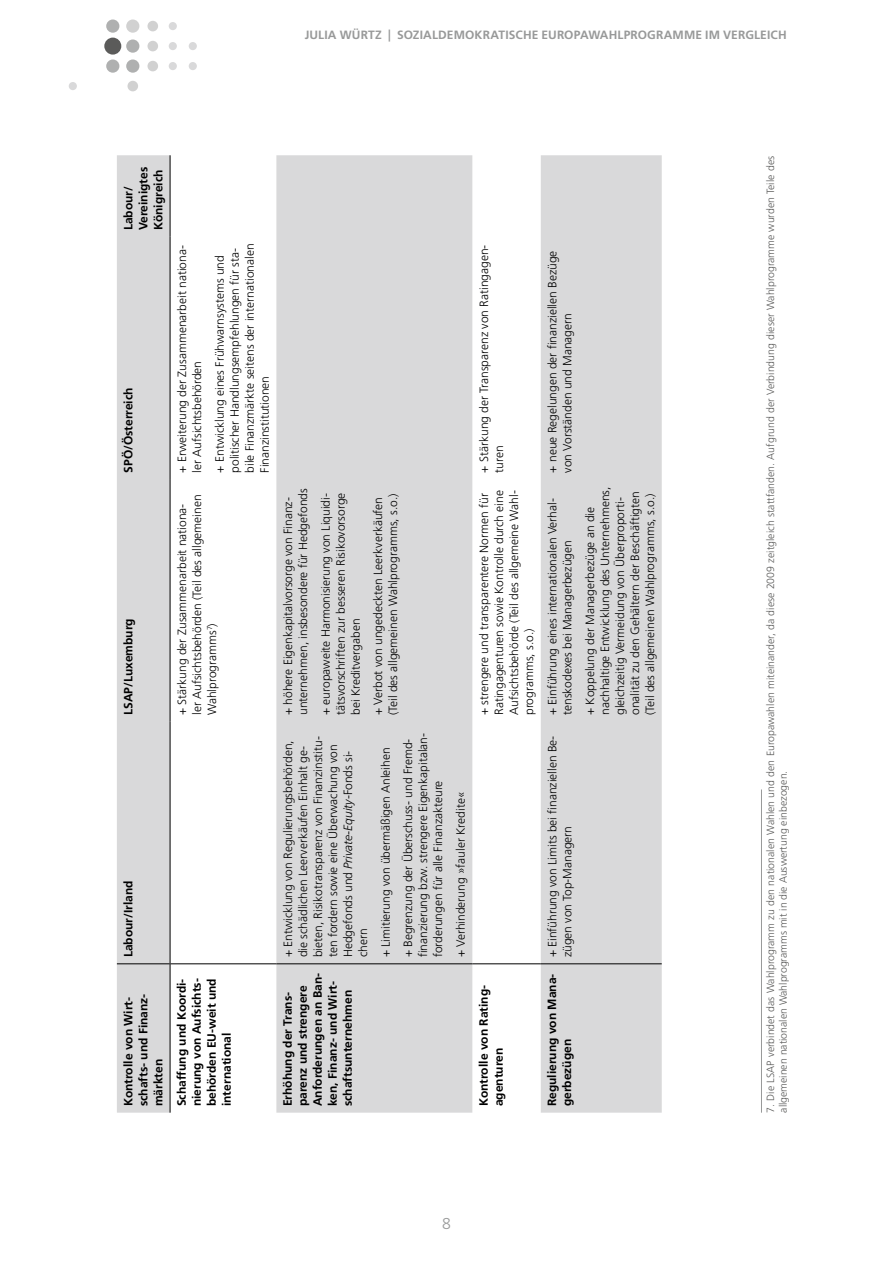
<style>
.page{position:relative;width:893px;height:1263px;background:#fff}
.page>*{position:absolute;margin:0;border:0;box-sizing:border-box;transform-origin:0 0}
.t1{font:300 15.75px "Frutiger CE";color:#989999}
._303_T_F{font:300 12px/15px "Frutiger CE";color:#000}
._302_T_K{font:700 12px/15px "Frutiger CE";color:#000}
.t2{font:700 12px "Frutiger CE";letter-spacing:.01em;color:#989999}
._380_Fussnote{font:300 10.5px/12.6px "Frutiger CE";color:#5b5b5a}
.s1{font-style:italic}
</style>
<div class="page">
<div style="left:104px;top:38px;width:17px;height:17px;background:#5b5b5a;border-radius:50%"></div>
<div style="left:69px;top:82px;width:8px;height:8px;background:#d9d9da;border-radius:50%"></div>
<div style="left:127px;top:81px;width:11px;height:10px;background:#d1d1d1;border-radius:50%"></div>
<div style="left:169px;top:22px;width:8px;height:8px;background:#d9d9da;border-radius:50%"></div>
<div style="left:147px;top:21px;width:11px;height:10px;background:#d1d1d1;border-radius:50%"></div>
<div style="left:189px;top:42px;width:8px;height:8px;background:#d9d9da;border-radius:50%"></div>
<div style="left:169px;top:42px;width:8px;height:8px;background:#d9d9da;border-radius:50%"></div>
<div style="left:147px;top:41px;width:11px;height:10px;background:#d1d1d1;border-radius:50%"></div>
<div style="left:189px;top:62px;width:8px;height:8px;background:#d9d9da;border-radius:50%"></div>
<div style="left:169px;top:62px;width:8px;height:8px;background:#d9d9da;border-radius:50%"></div>
<div style="left:147px;top:61px;width:11px;height:10px;background:#d1d1d1;border-radius:50%"></div>
<div style="left:126px;top:20px;width:13px;height:13px;background:#d1d1d1;border-radius:50%"></div>
<div style="left:106px;top:20px;width:13px;height:13px;background:#afb0b0;border-radius:50%"></div>
<div style="left:126px;top:39px;width:13px;height:14px;background:#afb0b0;border-radius:50%"></div>
<div style="left:126px;top:59px;width:13px;height:14px;background:#afb0b0;border-radius:50%"></div>
<div style="left:106px;top:59px;width:13px;height:14px;background:#afb0b0;border-radius:50%"></div>
<svg style="left:117px;top:155px;width:545px;height:958px;fill:#d9d9da"></svg>
<hr style="left:170px;top:964px;width:1px;height:149px;background:#000">
<hr style="left:170px;top:721px;width:1px;height:243px;background:#000">
<hr style="left:170px;top:479px;width:1px;height:242px;background:#000">
<hr style="left:170px;top:237px;width:1px;height:242px;background:#000">
<hr style="left:170px;top:155px;width:1px;height:82px;background:#000">
<hr style="left:117px;top:963px;width:53px;height:1px;background:#000">
<hr style="left:170px;top:963px;width:106px;height:1px;background:#000">
<hr style="left:276px;top:963px;width:196px;height:1px;background:#000">
<hr style="left:472px;top:963px;width:69px;height:1px;background:#000">
<hr style="left:541px;top:963px;width:121px;height:1px;background:#000">
<hr style="left:761px;top:789px;width:1px;height:324px;background:#989999">
<p class="t2" style="left:305px;top:28px;width:13px">JULIA</p>
<p class="t2" style="left:340px;top:28px;width:21px">WÜRTZ</p>
<p class="t2" style="left:388px;top:28px;width:24px">| SOZIAL</p>
<p class="t2" style="left:438px;top:28px;width:35px">DEMOKRATIS</p>
<p class="t2" style="left:515px;top:28px;width:43px">CHE EUROPAWA</p>
<p class="t2" style="left:609px;top:28px;width:17px">HLPRO</p>
<p class="t2" style="left:647px;top:28px;width:141px">GRAMME IM VERGLEICH</p>
<p class="_302_T_K" style="left:121px;top:230px;width:65px;rotate:-90deg">LABOUR/<br>VEREINIGTES<br>KÖNIGREICH</p>
<p class="_302_T_K" style="left:121px;top:473px;width:87px;rotate:-90deg">SPÖ/ÖSTERREICH</p>
<p class="_302_T_K" style="left:121px;top:715px;width:98px;rotate:-90deg">LSAP/LUXEMBURG</p>
<p class="_303_T_F" style="left:174px;top:473px;width:229px;rotate:-90deg">+ Erweiterung der Zusammenarbeit nationa&shy;ler Aufsichtsbehörden</p>
<p class="_303_T_F" style="left:212px;top:473px;width:230px;rotate:-90deg">+ Entwicklung eines Frühwarnsystems und politischer Handlungsempfehlungen für sta&shy;bile Finanzmärkte seitens der internationalen Finanzinstitutionen</p>
<p class="_303_T_F" style="left:174px;top:715px;width:222px;rotate:-90deg">+ Stärkung der Zusammenarbeit nationa&shy;ler Aufsichtsbehörden (Teil des allgemeinen<br>Wahlprogramms<sup>7</sup>)</p>
<p class="_302_T_K" style="left:121px;top:957px;width:78px;rotate:-90deg">LABOUR/IRLAND</p>
<p class="_302_T_K" style="left:121px;top:1106px;width:114px;rotate:-90deg">KONTROLLE VON WIRT-<br>SCHAFTS- UND FINANZ-<br>MÄRKTEN</p>
<p class="_302_T_K" style="left:174px;top:1106px;width:129px;text-align:justify;rotate:-90deg">SCHAFFUNG UND KOORDI-NIERUNG VON AUFSICHTS-BEHÖRDEN EU-WEIT UND INTERNATIONAL</p>
<p class="_303_T_F" style="left:280px;top:715px;width:228px;rotate:-90deg">+ höhere Eigenkapitalvorsorge von Finanz&shy;unternehmen, insbesondere für Hedgefonds</p>
<p class="_303_T_F" style="left:318px;top:715px;width:224px;text-align:justify;rotate:-90deg">+ europaweite Harmonisierung von Liquidi&shy;tätsvorschriften zur besseren Risikovorsorge bei Kreditvergaben</p>
<p class="_303_T_F" style="left:370px;top:715px;width:223px;rotate:-90deg">+ Verbot von ungedeckten Leerkverkäufen (Teil des allgemeinen Wahlprogramms, s.o.)</p>
<p class="_303_T_F" style="left:280px;top:957px;width:223px;rotate:-90deg">+ Entwicklung von Regulierungsbehörden, die schädlichen Leerverkäufen Einhalt ge&shy;bieten, Risikotransparenz von Finanzinstitu&shy;ten fordern sowie eine Überwachung von Hedgefonds und <span class="s1">Private-Equity</span>-Fonds si&shy;chern</p>
<p class="_303_T_F" style="left:378px;top:957px;width:211px;rotate:-90deg">+ Limitierung von übermäßigen Anleihen</p>
<p class="_302_T_K" style="left:280px;top:1106px;width:135px;rotate:-90deg">ERHÖHUNG DER TRANS-<br>PARENZ UND STRENGERE<br>ANFORDERUNGEN AN BAN-<br>KEN, FINANZ- UND WIRT-<br>SCHAFTSUNTERNEHMEN</p>
<p class="_303_T_F" style="left:400px;top:957px;width:226px;rotate:-90deg">+ Begrenzung der Überschuss- und Fremd&shy;finanzierung bzw. strengere Eigenkapitalan&shy;forderungen für alle Finanzakteure</p>
<p class="_303_T_F" style="left:453px;top:957px;width:167px;rotate:-90deg">+ Verhinderung »fauler Kredite«</p>
<p class="_303_T_F" style="left:476px;top:473px;width:229px;rotate:-90deg">+ Stärkung der Transparenz von Ratingagen&shy;turen</p>
<p class="_303_T_F" style="left:476px;top:715px;width:226px;rotate:-90deg">+ strengere und transparentere Normen für Ratingagenturen sowie Kontrolle durch eine Aufsichtsbehörde (Teil des allgemeine Wahl&shy;programms, s.o.)</p>
<p class="_302_T_K" style="left:476px;top:1106px;width:123px;rotate:-90deg">KONTROLLE VON RATING-<br>AGENTUREN</p>
<p class="_303_T_F" style="left:545px;top:473px;width:223px;rotate:-90deg">+ neue Regelungen der finanziellen Bezüge von Vorständen und Managern</p>
<p class="_303_T_F" style="left:545px;top:715px;width:218px;rotate:-90deg">+ Einführung eines internationalen Verhal&shy;tenskodexes bei Managerbezügen</p>
<p class="_303_T_F" style="left:582px;top:715px;width:230px;rotate:-90deg">+ Koppelung der Managerbezüge an die nachhaltige Entwicklung des Unternehmens, gleichzeitig Vermeidung von Überproporti&shy;onalität zu den Gehältern der Beschäftigten (Teil des allgemeinen Wahlprogramms, s.o.)</p>
<p class="_303_T_F" style="left:545px;top:957px;width:223px;rotate:-90deg">+ Einführung von Limits bei finanziellen Be&shy;zügen von Top-Managern</p>
<p class="_302_T_K" style="left:545px;top:1106px;width:134px;rotate:-90deg">REGULIERUNG VON MANA-<br>GERBEZÜGEN</p>
<h1 class="t1" style="left:442px;top:1214px;width:10px">8</h1>
<p class="_380_Fussnote" style="left:764px;top:1113px;width:958px;rotate:-90deg">7. Die LSAP verbindet das Wahlprogramm zu den nationalen Wahlen und den Europawahlen miteinander, da diese 2009 zeitgleich stattfanden. Aufgrund der Verbindung dieser Wahlprogramme wurden Teile des allgemeinen nationalen Wahlprogramms mit in die Auswertung einbezogen.</p>
</div>
